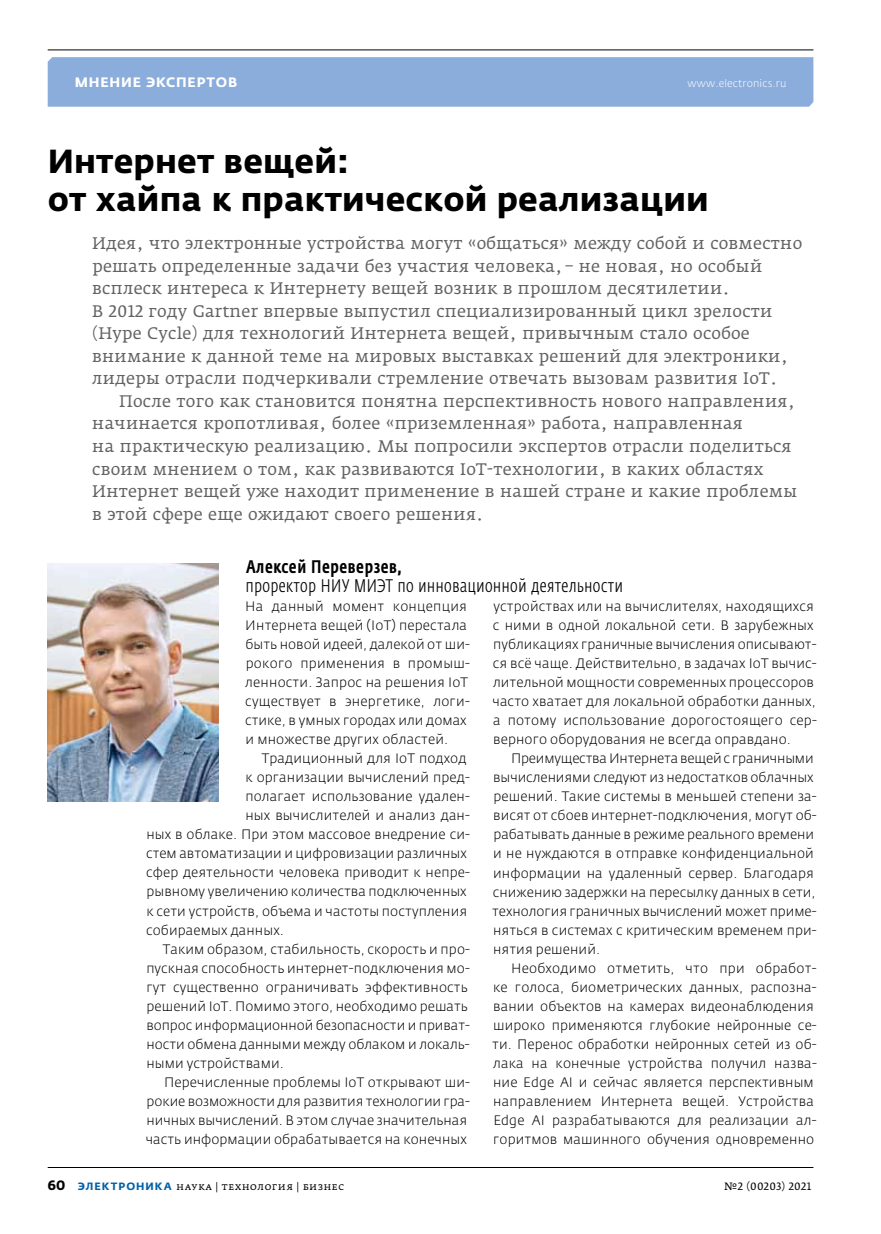
<style>
.page{position:relative;width:881px;height:1234px;background:#fff}
.page>*{position:absolute;margin:0;border:0;box-sizing:border-box;transform-origin:0 0}
.t1{font:700 33px/38.1px "Fedra Sans Pro";letter-spacing:.005em;color:#000}
.t2{font:300 18px "Fedra Sans Cond Pro";letter-spacing:.035em;color:#000}
.t3{font:500 18px "Fedra Sans Cond Pro";letter-spacing:.035em;color:#000}
.t4{font:16.5px/22.5px "Fedra Serif A Pro";letter-spacing:.015em;color:#646363}
.t5{font:300 13.5px/19px "Fedra Sans Pro";letter-spacing:.01em;color:#000}
.t6{font:700 13.5px "Fedra Sans Alt Pro";letter-spacing:.06em;color:#fff}
.t7{font:10.5px "Fedra Serif A Pro";letter-spacing:.03em;color:#000}
.t8{font:300 10.5px "Fedra Sans Pro";letter-spacing:.015em;color:#fff}
.s1{font-family:"Fedra Sans Pro";font-weight:700;font-size:13.5px}
.s2{font-family:"Fedra Sans Alt Pro";font-weight:700;color:#0061a7}
</style>
<div class="page">
<div style="left:48px;top:57px;width:765px;height:50px;background:#8baddc"></div>
<hr style="left:48px;top:49px;width:765px;height:1px;background:#000">
<hr style="left:48px;top:1166px;width:765px;height:1px;background:#000">
<img style="left:48px;top:563px;width:171px;height:238px">
<p class="t6" style="left:75px;top:74px;width:164px">Мнение экспертов</p>
<p class="t8" style="left:687px;top:77px;width:100px">www.electronics.ru</p>
<h1 class="t1" style="left:48px;top:142px;width:662px">Интернет вещей:<br>от хайпа к практической реализации</h1>
<p class="t4" style="left:92px;top:232px;width:711px">Идея, что электронные устройства могут «общаться» между собой и совместно решать определенные задачи без участия человека, – не новая, но особый всплеск интереса к Интернету вещей возник в прошлом десятилетии.<br>В 2012 году Gartner впервые выпустил специализированный цикл зрелости (Hype Cycle) для технологий Интернета вещей, привычным стало особое внимание к данной теме на мировых выставках решений для электроники, лидеры отрасли подчеркивали стремление отвечать вызовам развития IoT.</p>
<p class="t4" style="left:92px;top:390px;width:706px;text-indent:27px">После того как становится понятна перспективность нового направления, начинается кропотливая, более «приземленная» работа, направленная<br>на практическую реализацию. Мы попросили экспертов отрасли поделиться своим мнением о том, как развиваются IoT-технологии, в каких областях Интернет вещей уже находит применение в нашей стране и какие проблемы в этой сфере еще ожидают своего решения.</p>
<h2 class="t3" style="left:246px;top:555px;width:157px">Алексей Переверзев,</h2>
<h2 class="t2" style="left:246px;top:575px;width:378px">проректор НИУ МИЭТ по инновационной деятельности</h2>
<p class="t5" style="left:245px;top:596px;width:226px">На данный момент концепция<br>Интернета вещей (IoT) перестала быть новой идеей, далекой от ши&shy;рокого применения в промыш&shy;ленности. Запрос на решения IoT существует в энергетике, логи&shy;стике, в умных городах или домах и множестве других областей.</p>
<p class="t5" style="left:262px;top:748px;width:206px">Традиционный для IoT подход</p>
<p class="t5" style="left:245px;top:767px;width:226px">к организации вычислений пред-</p>
<p class="t5" style="left:245px;top:786px;width:226px">полагает использование удален-</p>
<p class="t5" style="left:245px;top:805px;width:226px">ных вычислителей и анализ дан-</p>
<p class="t5" style="left:146px;top:825px;width:325px">ных в облаке. При этом массовое внедрение си-</p>
<p class="t5" style="left:146px;top:844px;width:322px">стем автоматизации и цифровизации различных</p>
<p class="t5" style="left:146px;top:863px;width:325px">сфер деятельности человека приводит к непре-</p>
<p class="t5" style="left:147px;top:882px;width:321px">рывному увеличению количества подключенных</p>
<p class="t5" style="left:146px;top:901px;width:322px">к сети устройств, объема и частоты поступления</p>
<p class="t5" style="left:146px;top:920px;width:139px">собираемых данных.</p>
<p class="t5" style="left:163px;top:939px;width:308px">Таким образом, стабильность, скорость и про-</p>
<p class="t5" style="left:146px;top:958px;width:325px">пускная способность интернет-подключения мо-</p>
<p class="t5" style="left:146px;top:977px;width:323px">гут существенно ограничивать эффективность</p>
<p class="t5" style="left:147px;top:996px;width:322px">решений IoT. Помимо этого, необходимо решать</p>
<p class="t5" style="left:146px;top:1015px;width:325px">вопрос информационной безопасности и приват-</p>
<p class="t5" style="left:146px;top:1034px;width:325px">ности обмена данными между облаком и локаль-</p>
<p class="t5" style="left:146px;top:1053px;width:139px">ными устройствами.</p>
<p class="t5" style="left:164px;top:1072px;width:307px">Перечисленные проблемы IoT открывают ши-</p>
<p class="t5" style="left:147px;top:1091px;width:324px">рокие возможности для развития технологии гра-</p>
<p class="t5" style="left:146px;top:1110px;width:322px">ничных вычислений. В этом случае значительная</p>
<p class="t5" style="left:146px;top:1129px;width:322px">часть информации обрабатывается на конечных</p>
<p class="t5" style="left:492px;top:596px;width:326px">устройствах или на вычислителях, находящихся с ними в одной локальной сети. В зарубежных публикациях граничные вычисления описывают&shy;ся всё чаще. Действительно, в задачах IoT вычис&shy;лительной мощности современных процессоров часто хватает для локальной обработки данных, а потому использование дорогостоящего сер&shy;верного оборудования не всегда оправдано.</p>
<p class="t5" style="left:492px;top:748px;width:326px;text-indent:19px">Преимущества Интернета вещей с граничными вычислениями следуют из недостатков облачных решений. Такие системы в меньшей степени за&shy;висят от сбоев интернет-подключения, могут об&shy;рабатывать данные в режиме реального времени и не нуждаются в отправке конфиденциальной информации на удаленный сервер. Благодаря снижению задержки на пересылку данных в сети, технология граничных вычислений может приме&shy;няться в системах с критическим временем при&shy;нятия решений.</p>
<p class="t5" style="left:492px;top:958px;width:326px;text-indent:19px">Необходимо отметить, что при обработ&shy;ке голоса, биометрических данных, распозна&shy;вании объектов на камерах видеонаблюдения широко применяются глубокие нейронные се&shy;ти. Перенос обработки нейронных сетей из об&shy;лака на конечные устройства получил назва&shy;ние Edge AI и сейчас является перспективным направлением Интернета вещей. Устройства Edge AI разрабатываются для реализации ал&shy;горитмов машинного обучения одновременно</p>
<p class="t7" style="left:48px;top:1179px;width:298px"><span class="s1">60</span> <span class="s2">ЭЛЕКТРОНИКА</span> наука | технология | бизнес</p>
<p class="t7" style="left:723px;top:1179px;width:89px">№2 (00203) 2021</p>
</div>
